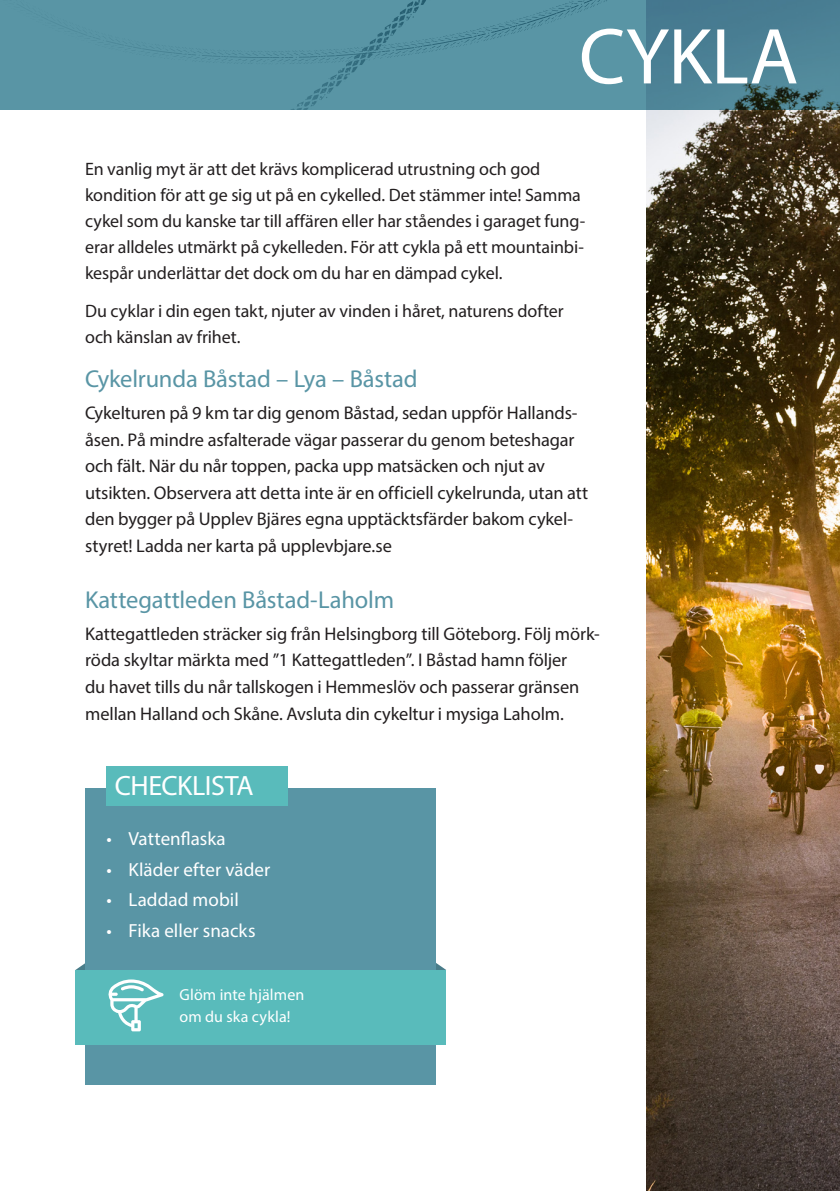
<style>
.page{position:relative;width:840px;height:1191px;background:#fff}
.page>*{position:absolute;margin:0;border:0;box-sizing:border-box;transform-origin:0 0}
.H1_RUBRIK_OMSLAG{font:80px "Myriad Pro";color:#fff}
.FAKTARUTA_RUBRIK{font:28px "Myriad Pro";letter-spacing:-.02em;color:#fff}
.H2_BLÅ{font:24.4px "Myriad Pro";letter-spacing:-.005em;color:#5995a5}
.PUNKTLISTA_FAKTARUTA{font:19px "Myriad Pro";letter-spacing:.005em;color:#fff}
.BRÖDTEXT_GARAMOND{font:18.4px/26.6px "Myriad Pro";letter-spacing:-.005em;color:#231f20}
.BRÖDTEXT_GARAMOND-2{font:18px/26px "Myriad Pro";letter-spacing:-.005em;color:#231f20}
.HJÄLM{font:16px/22px "Myriad Pro";letter-spacing:.01em;color:#fff}
</style>
<div class="page">
<img style="left:646px;top:109px;width:193px;height:1082px">
<svg style="left:650px;top:0;width:189px;height:109px;background:#497d8f"></svg>
<div style="left:0;top:0;width:650px;height:109px;background:#5995a5"></div>
<svg style="left:75px;top:956px;width:11px;height:14px"></svg>
<svg style="left:436px;top:963px;width:10px;height:7px"></svg>
<div style="left:86px;top:788px;width:350px;height:296px;background:#5995a5"></div>
<div style="left:75px;top:970px;width:371px;height:74px;background:#59bbbb"></div>
<svg style="left:108px;top:979px;width:56px;height:52px"></svg>
<div style="left:106px;top:766px;width:182px;height:40px;background:#59bbbb"></div>
<h1 class="H1_RUBRIK_OMSLAG" style="left:578px;top:7px;width:221px">CYKLA</h1>
<p class="BRÖDTEXT_GARAMOND-2" style="left:85px;top:156px;width:501px">En vanlig myt är att det krävs komplicerad utrustning och god kondition för att ge sig ut på en cykelled. Det stämmer inte! Samma cykel som du kanske tar till affären eller har ståendes i garaget fung&shy;erar alldeles utmärkt på cykelleden. För att cykla på ett mountainbi&shy;kespår underlättar det dock om du har en dämpad cykel.</p>
<p class="BRÖDTEXT_GARAMOND-2" style="left:85px;top:297px;width:479px">Du cyklar i din egen takt, njuter av vinden i håret, naturens dofter och känslan av frihet.</p>
<h2 class="H2_BLÅ" style="left:85px;top:363px;width:334px">Cykelrunda Båstad – Lya – Båstad</h2>
<p class="BRÖDTEXT_GARAMOND" style="left:85px;top:399px;width:504px">Cykelturen på 9 km tar dig genom Båstad, sedan uppför Hallands&shy;åsen. På mindre asfalterade vägar passerar du genom beteshagar och fält. När du når toppen, packa upp matsäcken och njut av utsikten. Observera att detta inte är en officiell cykelrunda, utan att den bygger på Upplev Bjäres egna upptäcktsfärder bakom cykel&shy;styret! Ladda ner karta på upplevbjare.se</p>
<h2 class="H2_BLÅ" style="left:85px;top:584px;width:310px">Kattegattleden Båstad-Laholm</h2>
<p class="BRÖDTEXT_GARAMOND" style="left:85px;top:620px;width:516px">Kattegattleden sträcker sig från Helsingborg till Göteborg. Följ mörk&shy;röda skyltar märkta med ”1 Kattegattleden”. I Båstad hamn följer<br>du havet tills du når tallskogen i Hemmeslöv och passerar gränsen mellan Halland och Skåne. Avsluta din cykeltur i mysiga Laholm.</p>
<h2 class="FAKTARUTA_RUBRIK" style="left:115px;top:768px;width:140px">CHECKLISTA</h2>
<p class="PUNKTLISTA_FAKTARUTA" style="left:106px;top:827px;width:121px">• Vattenflaska</p>
<p class="PUNKTLISTA_FAKTARUTA" style="left:106px;top:857px;width:165px">• Kläder efter väder</p>
<p class="PUNKTLISTA_FAKTARUTA" style="left:106px;top:888px;width:134px">• Laddad mobil</p>
<p class="PUNKTLISTA_FAKTARUTA" style="left:106px;top:919px;width:151px">• Fika eller snacks</p>
<p class="HJÄLM" style="left:179px;top:983px;width:126px">Glöm inte hjälmen om du ska cykla!</p>
</div>
